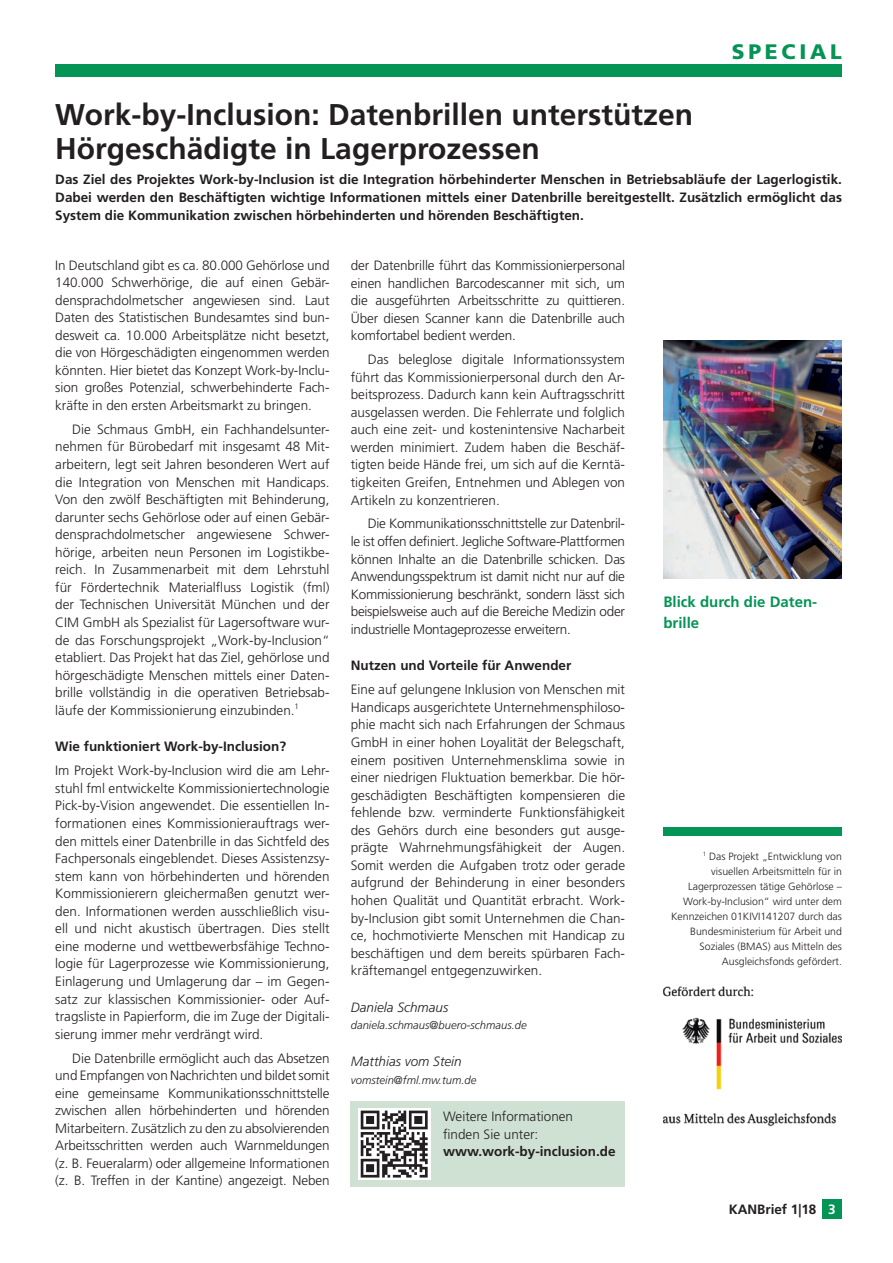
<style>
.page{position:relative;width:893px;height:1263px;background:#fff}
.page>*{position:absolute;margin:0;border:0;box-sizing:border-box;transform-origin:0 0}
.t1{font:700 30px/34.5px "Frutiger LT Std";color:#231f20}
.t2{font:900 21px "Frutiger";letter-spacing:.18em;color:#049455}
.t3{font:700 15px/21px "Frutiger LT Std";color:#049455}
.t4{font:300 13.5px/17.5px "Frutiger";letter-spacing:-.01em;color:#231f20;text-align:justify}
.t5{font:300 13.5px/17.5px "Frutiger LT Std";color:#231f20;text-align:justify}
.t6{font:700 13.5px/17.5px "Frutiger LT Std";color:#231f20;text-align:justify}
.t7{font:italic 300 13.5px "Frutiger LT Std";color:#231f20}
.t8{font:700 13.5px "Frutiger";color:#231f20}
.t9{font:italic 300 11.25px "Frutiger LT Std";color:#231f20}
.t10{font:300 10.5px/15px "Frutiger";color:#231f20;text-align:right}
.s1{color:#fff}
</style>
<div class="page">
<div style="left:351px;top:1101px;width:274px;height:85px;background:#cfe1d2"></div>
<div style="left:55px;top:64px;width:787px;height:13px;background:#049455"></div>
<div style="left:822px;top:1199px;width:20px;height:20px;background:#049455"></div>
<div style="left:663px;top:827px;width:179px;height:9px;background:#049455"></div>
<img style="left:663px;top:340px;width:179px;height:238px">
<img style="left:664px;top:986px;width:178px;height:141px">
<svg style="left:358px;top:1108px;width:72px;height:72px"></svg>
<svg style="left:361px;top:1110px;width:67px;height:67px;background:#8c8a8b"></svg>
<h1 class="t1" style="left:55px;top:97px;width:639px">Work-by-Inclusion: Datenbrillen unterstützen<br>Hörgeschädigte in Lagerprozessen</h1>
<h2 class="t2" style="left:732px;top:39px;width:112px">SPECIAL</h2>
<p class="t6" style="left:55px;top:171px;width:788px">Das Ziel des Projektes Work-by-Inclusion ist die Integration hörbehinderter Menschen in Betriebsabläufe der Lagerlogistik.<br>Dabei werden den Beschäftigten wichtige Informationen mittels einer Datenbrille bereitgestellt. Zusätzlich ermöglicht das System die Kommunikation zwischen hörbehinderten und hörenden Beschäftigten.</p>
<p class="t5" style="left:55px;top:256px;width:276px">In Deutschland gibt es ca. 80.000 Gehörlose und 140.000 Schwerhörige, die auf einen Gebär&shy;densprachdolmetscher angewiesen sind. Laut Daten des Statistischen Bundesamtes sind bun&shy;desweit ca. 10.000 Arbeitsplätze nicht besetzt, die von Hörgeschädigten eingenommen werden könnten. Hier bietet das Konzept Work-by-Inclu&shy;sion großes Potenzial, schwerbehinderte Fach&shy;kräfte in den ersten Arbeitsmarkt zu bringen.</p>
<p class="t4" style="left:55px;top:420px;width:276px;text-indent:17px">Die Schmaus GmbH, ein Fachhandelsunter&shy;nehmen für Bürobedarf mit insgesamt 48 Mit&shy;arbeitern, legt seit Jahren besonderen Wert auf die Integration von Menschen mit Handicaps.<br>Von den zwölf Beschäftigten mit Behinderung, darunter sechs Gehörlose oder auf einen Gebär&shy;densprachdolmetscher angewiesene Schwer&shy;hörige, arbeiten neun Personen im Logistikbe&shy;reich. In Zusammenarbeit mit dem Lehrstuhl für Fördertechnik Materialfluss Logistik (fml) der Technischen Universität München und der CIM GmbH als Spezialist für Lagersoftware wur&shy;de das Forschungsprojekt „Work-by-Inclusion“ etabliert. Das Projekt hat das Ziel, gehörlose und hörgeschädigte Menschen mittels einer Daten&shy;brille vollständig in die operativen Betriebsab&shy;läufe der Kommissionierung einzubinden.<sup>1</sup></p>
<p class="t6" style="left:55px;top:738px;width:232px">Wie funktioniert Work-by-Inclusion?</p>
<p class="t5" style="left:55px;top:762px;width:276px">Im Projekt Work-by-Inclusion wird die am Lehr&shy;stuhl fml entwickelte Kommissioniertechnologie Pick-by-Vision angewendet. Die essentiellen In&shy;formationen eines Kommissionierauftrags wer&shy;den mittels einer Datenbrille in das Sichtfeld des Fachpersonals eingeblendet. Dieses Assistenzsy&shy;stem kann von hörbehinderten und hörenden Kommissionierern gleichermaßen genutzt wer&shy;den. Informationen werden ausschließlich visu&shy;ell und nicht akustisch übertragen. Dies stellt eine moderne und wettbewerbsfähige Techno&shy;logie für Lagerprozesse wie Kommissionierung, Einlagerung und Umlagerung dar – im Gegen&shy;satz zur klassischen Kommissionier- oder Auf&shy;tragsliste in Papierform, die im Zuge der Digitali&shy;sierung immer mehr verdrängt wird.</p>
<p class="t4" style="left:55px;top:1049px;width:276px;text-indent:17px">Die Datenbrille ermöglicht auch das Absetzen und Empfangen von Nachrichten und bildet somit eine gemeinsame Kommunikationsschnittstelle zwischen allen hörbehinderten und hörenden Mitarbeitern. Zusätzlich zu den zu absolvierenden Arbeitsschritten werden auch Warnmeldungen (z. B. Feueralarm) oder allgemeine Informationen (z. B. Treffen in der Kantine) angezeigt. Neben</p>
<p class="t4" style="left:351px;top:256px;width:276px">der Datenbrille führt das Kommissionierpersonal einen handlichen Barcodescanner mit sich, um die ausgeführten Arbeitsschritte zu quittieren.<br>Über diesen Scanner kann die Datenbrille auch komfortabel bedient werden.</p>
<p class="t4" style="left:351px;top:351px;width:276px;text-indent:17px">Das beleglose digitale Informationssystem führt das Kommissionierpersonal durch den Ar&shy;beitsprozess. Dadurch kann kein Auftragsschritt ausgelassen werden. Die Fehlerrate und folglich auch eine zeit- und kostenintensive Nacharbeit werden minimiert. Zudem haben die Beschäf&shy;tigten beide Hände frei, um sich auf die Kerntä&shy;tigkeiten Greifen, Entnehmen und Ablegen von Artikeln zu konzentrieren.</p>
<p class="t4" style="left:351px;top:515px;width:276px;text-indent:17px">Die Kommunikationsschnittstelle zur Datenbril&shy;le ist offen definiert. Jegliche Software-Plattformen können Inhalte an die Datenbrille schicken. Das Anwendungsspektrum ist damit nicht nur auf die Kommissionierung beschränkt, sondern lässt sich beispielsweise auch auf die Bereiche Medizin oder industrielle Montageprozesse erweitern.</p>
<p class="t6" style="left:351px;top:657px;width:222px">Nutzen und Vorteile für Anwender</p>
<p class="t5" style="left:351px;top:681px;width:276px">Eine auf gelungene Inklusion von Menschen mit Handicaps ausgerichtete Unternehmensphiloso&shy;phie macht sich nach Erfahrungen der Schmaus GmbH in einer hohen Loyalität der Belegschaft, einem positiven Unternehmensklima sowie in einer niedrigen Fluktuation bemerkbar. Die hör&shy;geschädigten Beschäftigten kompensieren die fehlende bzw. verminderte Funktionsfähigkeit des Gehörs durch eine besonders gut ausge&shy;prägte Wahrnehmungsfähigkeit der Augen.<br>Somit werden die Aufgaben trotz oder gerade aufgrund der Behinderung in einer besonders hohen Qualität und Quantität erbracht. Work&shy;by-Inclusion gibt somit Unternehmen die Chan&shy;ce, hochmotivierte Menschen mit Handicap zu beschäftigen und dem bereits spürbaren Fach&shy;kräftemangel entgegenzuwirken.</p>
<p class="t7" style="left:351px;top:999px;width:99px">Daniela Schmaus</p>
<p class="t9" style="left:351px;top:1019px;width:177px">daniela.schmaus@buero-schmaus.de</p>
<p class="t7" style="left:351px;top:1054px;width:112px">Matthias vom Stein</p>
<p class="t9" style="left:351px;top:1073px;width:127px">vomstein@fml.mw.tum.de</p>
<p class="t5" style="left:443px;top:1108px;width:132px">Weitere Informationen finden Sie unter:</p>
<p class="t6" style="left:443px;top:1143px;width:174px">www.work-by-inclusion.de</p>
<p class="t3" style="left:663px;top:591px;width:154px">Blick durch die Daten&shy;brille</p>
<p class="t10" style="left:671px;top:849px;width:172px"><sup>1</sup> Das Projekt „Entwicklung von visuellen Arbeitsmitteln für in Lagerprozessen tätige Gehörlose – Work-by-Inclusion“ wird unter dem Kennzeichen 01KIVI141207 durch das Bundesministerium für Arbeit und Soziales (BMAS) aus Mitteln des Ausgleichsfonds gefördert.</p>
<p class="t8" style="left:729px;top:1201px;width:109px">KANBrief 1|18 <span class="s1">3</span></p>
</div>
